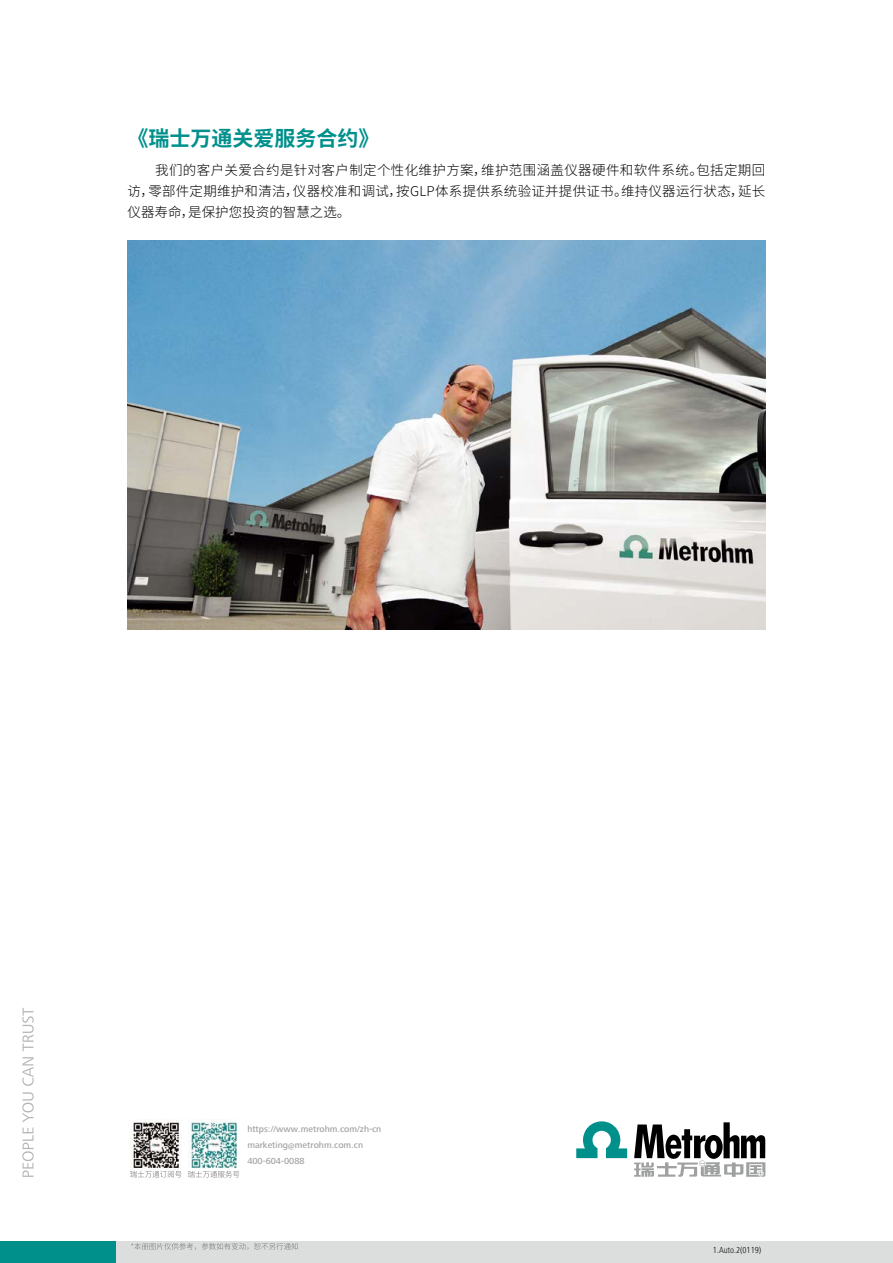
<style>
.page{position:relative;width:893px;height:1263px;background:#fff}
.page>*{position:absolute;margin:0;border:0;box-sizing:border-box;transform-origin:0 0}
.t1{font:700 21px "Source Han Sans SC";color:#00908c}
.t2{font:300 13.5px/21px "Source Han Sans SC";letter-spacing:.02em;color:#000;text-align:justify}
.t3{font:500 9.15px/16px "Frutiger Next LT";color:#9fa0a0}
.t4{font:300 condensed 9px "Frutiger Next LT";color:#000}
</style>
<div class="page">
<div style="left:0;top:1242px;width:128px;height:21px;background:#00908c"></div>
<div style="left:117px;top:1242px;width:776px;height:21px;background:#dcdddd"></div>
<img style="left:128px;top:240px;width:637px;height:389px">
<img style="left:130px;top:1119px;width:50px;height:51px">
<img style="left:188px;top:1120px;width:50px;height:49px">
<svg style="left:131px;top:1243px;width:65px;height:7px"></svg>
<svg style="left:202px;top:1243px;width:96px;height:7px"></svg>
<svg style="left:634px;top:1122px;width:131px;height:55px"></svg>
<svg style="left:576px;top:1121px;width:51px;height:37px"></svg>
<svg style="left:22px;top:1092px;width:12px;height:85px"></svg>
<svg style="left:22px;top:1057px;width:12px;height:29px"></svg>
<svg style="left:22px;top:1008px;width:12px;height:43px"></svg>
<svg style="left:130px;top:1171px;width:52px;height:7px"></svg>
<svg style="left:188px;top:1171px;width:51px;height:7px"></svg>
<h1 class="t1" style="left:128px;top:127px;width:254px">《瑞士万通关爱服务合约》</h1>
<p class="t2" style="left:128px;top:160px;width:639px;text-indent:28px">我们的客户关爱合约是针对客户制定个性化维护方案，维护范围涵盖仪器硬件和软件系统。包括定期回访，零部件定期维护和清洁，仪器校准和调试，按GLP体系提供系统验证并提供证书。维持仪器运行状态，延长仪器寿命，是保护您投资的智慧之选。</p>
<p class="t3" style="left:247px;top:1121px;width:136px">https://www.metrohm.com/zh-cn marketing@metrohm.com.cn<br>400-604-0088</p>
<p class="t4" style="left:713px;top:1245px;width:50px">1.Auto.2(0119)</p>
</div>
